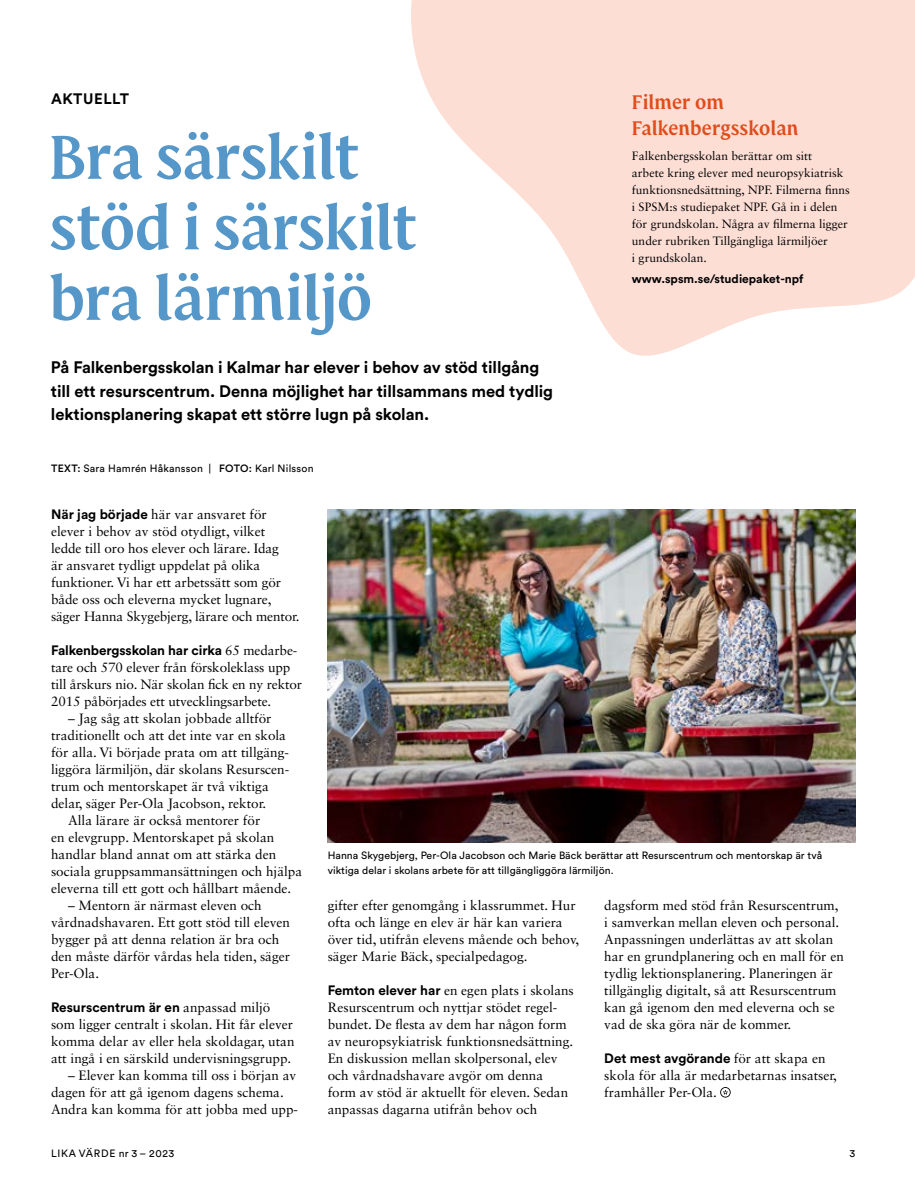
<style>
.page{position:relative;width:915px;height:1191px;background:#fff}
.page>*{position:absolute;margin:0;border:0;box-sizing:border-box;transform-origin:0 0}
.Rubrik{font:600 66px/70.5px "SPSM Serif";letter-spacing:-.01em;color:#5597c8}
.H2_14_p_SPSM_Serif_Semibold{font:600 21px/25.5px "SPSM Serif";color:#e04c1a}
.P_Ingress{font:700 16.5px/23.4px "Circular Pro";letter-spacing:-.005em;color:#000}
.Bröd_Ej_Indrag{font:700 15px "Circular Pro";letter-spacing:.03em;color:#000}
.P_Bröd_9_p_Sabon___3_första_orden_fet_Ci{font:13.5px/17px "Sabon LT Std";color:#000}
.P_Bröd_9_p_Sabon_indrag{font:13.5px/17px "Sabon LT Std";color:#000}
.P_Bröd_8_p_Sabon{font:12px/17px "Sabon LT Std";color:#000}
.P_Hyperlänk_8_p_Circular{font:700 12px "Circular Pro";color:#000}
.P_Bildtext_7_p_Circular{font:10.5px/14.9px "Circular Pro";letter-spacing:.005em;color:#000}
.Byline_-_författare{font:10.5px "Circular Pro";letter-spacing:.02em;color:#000}
.P_Bildtext_7_p_Circular-2{font:10.5px "Circular Pro";letter-spacing:.05em;color:#000}
.s1{font-weight:500}
.s2{font-family:"Circular Pro";font-weight:700}
</style>
<div class="page">
<svg style="left:411px;top:0;width:503px;height:356px;fill:#fcded5"></svg>
<svg style="left:720px;top:1087px;width:10px;height:10px"></svg>
<img style="left:327px;top:509px;width:528px;height:333px">
<p class="Bröd_Ej_Indrag" style="left:51px;top:88px;width:79px">AKTUELLT</p>
<p class="Rubrik" style="left:49px;top:123px;width:369px">Bra särskilt stöd i särskilt bra lärmiljö</p>
<p class="P_Ingress" style="left:51px;top:355px;width:503px">På Falkenbergsskolan i Kalmar har elever i behov av stöd tillgång till ett resurscentrum. Denna möjlighet har tillsammans med tydlig lektionsplanering skapat ett större lugn på skolan.</p>
<p class="Byline_-_författare" style="left:51px;top:462px;width:264px"><span class="s1">TEXT:</span> Sara Hamrén Håkansson | <span class="s1">FOTO:</span> Karl Nilsson</p>
<h2 class="H2_14_p_SPSM_Serif_Semibold" style="left:631px;top:90px;width:168px">Filmer om<br>Falkenbergsskolan</h2>
<p class="P_Bröd_8_p_Sabon" style="left:631px;top:147px;width:219px">Falkenbergsskolan berättar om sitt<br>arbete kring elever med neuropsykiatrisk funktionsnedsättning, NPF. Filmerna finns i SPSM:s studiepaket NPF. Gå in i delen för grundskolan. Några av filmerna ligger under rubriken Tillgängliga lärmiljöer<br>i grundskolan.</p>
<p class="P_Hyperlänk_8_p_Circular" style="left:631px;top:271px;width:173px">www.spsm.se/studiepaket-npf</p>
<p class="P_Bröd_9_p_Sabon___3_första_orden_fet_Ci" style="left:51px;top:505px;width:250px"><span class="s2">När jag började</span> här var ansvaret för elever i behov av stöd otydligt, vilket<br>ledde till oro hos elever och lärare. Idag<br>är ansvaret tydligt uppdelat på olika funktioner. Vi har ett arbetssätt som gör både oss och eleverna mycket lugnare, säger Hanna Skygebjerg, lärare och mentor.</p>
<p class="P_Bröd_9_p_Sabon___3_första_orden_fet_Ci" style="left:51px;top:641px;width:252px"><span class="s2">Falkenbergsskolan har cirka</span> 65 medarbe&shy;tare och 570 elever från förskoleklass upp till årskurs nio. När skolan fick en ny rektor 2015 påbörjades ett utvecklingsarbete.</p>
<p class="P_Bröd_9_p_Sabon_indrag" style="left:51px;top:709px;width:240px;text-indent:17px">– Jag såg att skolan jobbade alltför traditionellt och att det inte var en skola för alla. Vi började prata om att tillgäng&shy;liggöra lärmiljön, där skolans Resurscen&shy;trum och mentorskapet är två viktiga delar, säger Per-Ola Jacobson, rektor.</p>
<p class="P_Bröd_9_p_Sabon_indrag" style="left:51px;top:811px;width:252px;text-indent:17px">Alla lärare är också mentorer för<br>en elevgrupp. Mentorskapet på skolan handlar bland annat om att stärka den sociala gruppsammansättningen och hjälpa eleverna till ett gott och hållbart mående.</p>
<p class="P_Bröd_9_p_Sabon_indrag" style="left:51px;top:897px;width:240px;text-indent:17px">– Mentorn är närmast eleven och vårdnadshavaren. Ett gott stöd till eleven bygger på att denna relation är bra och den måste därför vårdas hela tiden, säger<br>Per-Ola.</p>
<p class="P_Bröd_9_p_Sabon___3_första_orden_fet_Ci" style="left:51px;top:999px;width:245px"><span class="s2">Resurscentrum är en</span> anpassad miljö som ligger centralt i skolan. Hit får elever komma delar av eller hela skoldagar, utan att ingå i en särskild undervisningsgrupp.</p>
<p class="P_Bröd_9_p_Sabon_indrag" style="left:51px;top:1067px;width:248px;text-indent:17px">– Elever kan komma till oss i början av dagen för att gå igenom dagens schema.<br>Andra kan komma för att jobba med upp-</p>
<p class="P_Bildtext_7_p_Circular" style="left:327px;top:847px;width:496px">Hanna Skygebjerg, Per-Ola Jacobson och Marie Bäck berättar att Resurscentrum och mentorskap är två viktiga delar i skolans arbete för att tillgängliggöra lärmiljön.</p>
<p class="P_Bröd_9_p_Sabon_indrag" style="left:327px;top:896px;width:253px">gifter efter genomgång i klassrummet. Hur ofta och länge en elev är här kan variera över tid, utifrån elevens mående och behov, säger Marie Bäck, specialpedagog.</p>
<p class="P_Bröd_9_p_Sabon___3_första_orden_fet_Ci" style="left:327px;top:982px;width:247px"><span class="s2">Femton elever har</span> en egen plats i skolans Resurscentrum och nyttjar stödet regel&shy;bundet. De flesta av dem har någon form av neuropsykiatrisk funktionsnedsättning.<br>En diskussion mellan skolpersonal, elev och vårdnadshavare avgör om denna form av stöd är aktuellt för eleven. Sedan anpassas dagarna utifrån behov och</p>
<p class="P_Bröd_9_p_Sabon___3_första_orden_fet_Ci" style="left:604px;top:896px;width:241px">dagsform med stöd från Resurscentrum, i samverkan mellan eleven och personal.<br>Anpassningen underlättas av att skolan har en grundplanering och en mall för en tydlig lektionsplanering. Planeringen är tillgänglig digitalt, så att Resurscentrum kan gå igenom den med eleverna och se vad de ska göra när de kommer.</p>
<p class="P_Bröd_9_p_Sabon___3_första_orden_fet_Ci" style="left:604px;top:1050px;width:234px"><span class="s2">Det mest avgörande</span> för att skapa en skola för alla är medarbetarnas insatser, framhåller Per-Ola.</p>
<p class="P_Bildtext_7_p_Circular-2" style="left:51px;top:1146px;width:125px">LIKA VÄRDE nr 3 – 2023</p>
<p class="P_Bildtext_7_p_Circular" style="left:849px;top:1145px;width:7px">3</p>
</div>
